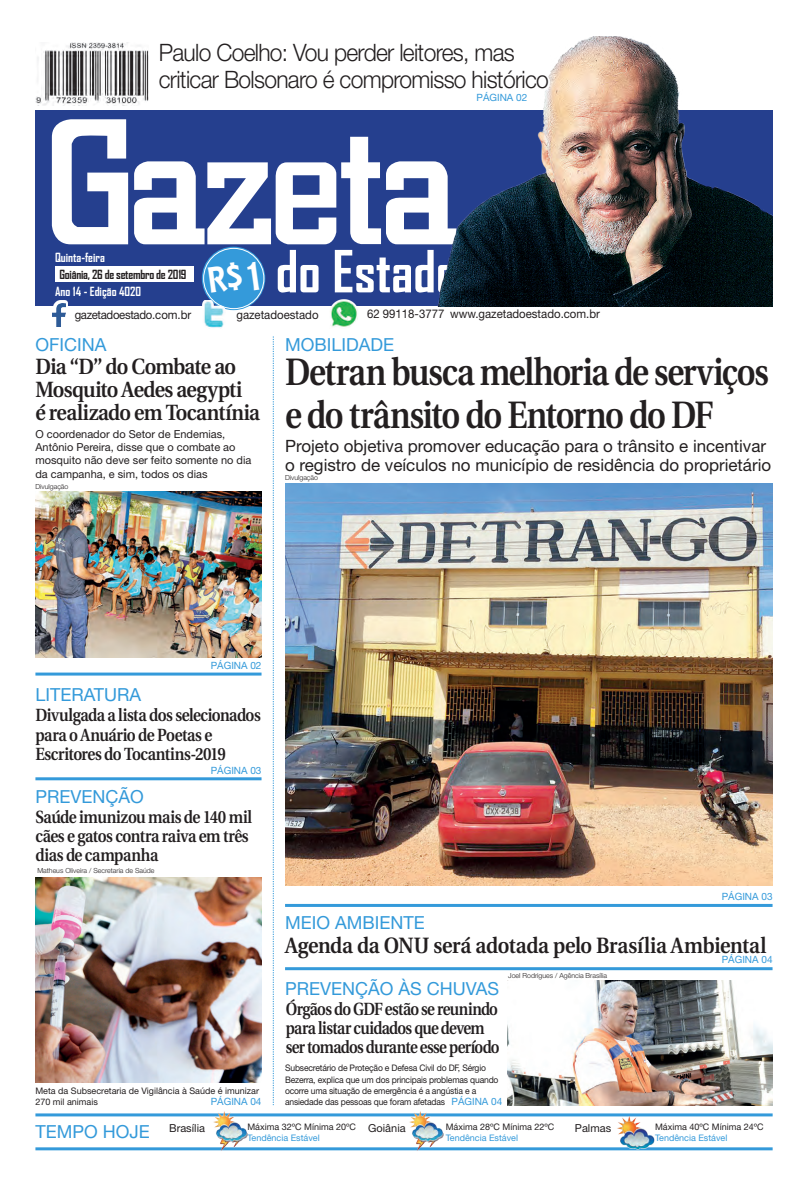
<style>
.page{position:relative;width:808px;height:1191px;background:#fff}
.page>*{position:absolute;margin:0;border:0;box-sizing:border-box;transform-origin:0 0}
.t1{font:700 55.6px "Agency FB";color:#fff}
.Manchete{font:600 38.1px/43px "Utopia";letter-spacing:-.04em;color:#231f20;scale:.85 1}
.t2{font:300 24px/27px "Helvetica Neue";letter-spacing:-.03em;color:#231f20;scale:.95 1}
.Manchete-2{font:600 22.1px "Utopia";letter-spacing:-.015em;color:#231f20;scale:.91 1}
.Manchete-3{font:600 22px/23px "Utopia";letter-spacing:-.035em;color:#231f20;scale:.91 1}
.Retranca{font:18px "Helvetica Neue";color:#349ada}
.Manchete-4{font:600 17.6px/19px "Utopia";letter-spacing:-.035em;color:#231f20;scale:.87 1}
.Manchete-5{font:600 17.6px/19px "Utopia";letter-spacing:-.035em;color:#231f20;scale:.85 1}
.Legenda{font:17px/20px "Helvetica Neue";color:#231f20}
.t3{font:700 12.1px "Agency FB";color:#fff}
.t4{font:700 12.1px "Agency FB";letter-spacing:-.02em;color:#231f20}
.t5{font:12px "Helvetica Neue";color:#231f20;scale:.95 1}
.t6{font:12px "Helvetica Neue";letter-spacing:-.03em;color:#231f20;scale:.95 1}
.Legenda-2{font:11px/13.3px "Helvetica Neue";color:#231f20}
.Retranca-2{font:10px "Helvetica Neue";color:#349ada}
.Legenda-3{font:9px/11.3px "Helvetica Neue";letter-spacing:-.02em;color:#231f20;scale:.95 1}
.Legenda-4{font:9px/11.3px "Helvetica Neue";color:#231f20}
.Legenda-5{font:9px "Helvetica Neue";color:#349ada}
.Crédito_Fotógrafo{font:300 7px "Helvetica Neue";color:#231f20}
</style>
<div class="page">
<div style="left:35px;top:110px;width:737px;height:196px;background:#253f8e"></div>
<svg style="left:52px;top:119px;width:76px;height:125px"></svg>
<svg style="left:134px;top:137px;width:269px;height:107px"></svg>
<div style="left:55px;top:266px;width:138px;height:15px;background:#fff"></div>
<svg style="left:202px;top:247px;width:63px;height:63px"></svg>
<div style="left:203px;top:248px;width:61px;height:61px;border:1px solid #fff;border-radius:50%"></div>
<svg style="left:55px;top:300px;width:13px;height:27px"></svg>
<img style="left:52px;top:303px;width:13px;height:23px">
<img style="left:403px;top:37px;width:369px;height:269px">
<div style="left:158px;top:42px;width:391px;height:52px;background:#fff"></div>
<img style="left:202px;top:300px;width:23px;height:29px">
<img style="left:330px;top:299px;width:28px;height:28px">
<svg style="left:273px;top:336px;width:1px;height:769px"></svg>
<img style="left:35px;top:43px;width:113px;height:63px">
<hr style="left:35px;top:1113px;width:738px;height:3px;background:#349ada">
<hr style="left:35px;top:1147px;width:738px;height:3px;background:#349ada">
<img style="left:617px;top:1116px;width:37px;height:33px">
<hr style="left:35px;top:672px;width:226px;height:3px;background:#349ada">
<hr style="left:285px;top:904px;width:487px;height:3px;background:#349ada">
<hr style="left:285px;top:967px;width:487px;height:3px;background:#349ada">
<div style="left:476px;top:90px;width:52px;height:12px;background:#fff"></div>
<hr style="left:35px;top:777px;width:226px;height:3px;background:#349ada">
<img style="left:213px;top:1111px;width:34px;height:40px">
<img style="left:408px;top:1111px;width:35px;height:40px">
<img style="left:36px;top:491px;width:225px;height:167px">
<img style="left:35px;top:877px;width:226px;height:205px">
<img style="left:507px;top:980px;width:265px;height:125px">
<img style="left:285px;top:483px;width:487px;height:402px">
<div style="left:208px;top:262px;width:51px;height:31px;background:#349ada"></div>
<p class="t2" style="left:159px;top:39px;width:412px">Paulo Coelho: Vou perder leitores, mas criticar Bolsonaro é compromisso histórico</p>
<p class="Retranca-2" style="left:477px;top:91px;width:52px">PÁGINA 02</p>
<p class="t3" style="left:55px;top:250px;width:51px">Quinta-feira</p>
<p class="t4" style="left:59px;top:267px;width:129px">Goiânia, 26 de setembro de 2019</p>
<p class="t3" style="left:55px;top:283px;width:88px">Ano 14 - Edição 4020</p>
<p class="t1" style="left:276px;top:237px;width:184px">do Estado</p>
<p class="t6" style="left:75px;top:307px;width:124px">gazetadoestado.com.br</p>
<p class="t5" style="left:236px;top:308px;width:88px">gazetadoestado</p>
<p class="t5" style="left:367px;top:307px;width:83px">62 99118-3777</p>
<p class="t5" style="left:450px;top:307px;width:159px">www.gazetadoestado.com.br</p>
<p class="Retranca" style="left:35px;top:333px;width:72px">OFICINA</p>
<p class="Retranca" style="left:285px;top:333px;width:111px">MOBILIDADE</p>
<p class="Manchete-3" style="left:35px;top:355px;width:229px">Dia “D” do Combate ao<br>Mosquito Aedes aegypti</p>
<p class="Manchete-3" style="left:35px;top:401px;width:248px">é realizado em Tocantínia</p>
<p class="Legenda-2" style="left:35px;top:427px;width:217px">O coordenador do Setor de Endemias, Antônio Pereira, disse que o combate ao mosquito não deve ser feito somente no dia da campanha, e sim, todos os dias</p>
<p class="Crédito_Fotógrafo" style="left:35px;top:482px;width:35px">Divulgação</p>
<p class="Manchete" style="left:285px;top:351px;width:571px">Detran busca melhoria de serviços e do trânsito do Entorno do DF</p>
<p class="Legenda" style="left:285px;top:435px;width:488px">Projeto objetiva promover educação para o trânsito e incentivar o registro de veículos no município de residência do proprietário</p>
<p class="Crédito_Fotógrafo" style="left:285px;top:473px;width:35px">Divulgação</p>
<p class="Retranca" style="left:35px;top:684px;width:107px">LITERATURA</p>
<p class="Retranca-2" style="left:211px;top:659px;width:52px">PÁGINA 02</p>
<p class="Manchete-4" style="left:35px;top:706px;width:261px">Divulgada a lista dos selecionados para o Anuário de Poetas e<br>Escritores do Tocantins-2019</p>
<p class="Retranca" style="left:35px;top:785px;width:110px">PREVENÇÃO</p>
<p class="Retranca-2" style="left:211px;top:764px;width:52px">PÁGINA 03</p>
<p class="Manchete-4" style="left:35px;top:808px;width:251px">Saúde imunizou mais de 140 mil cães e gatos contra raiva em três dias de campanha</p>
<p class="Crédito_Fotógrafo" style="left:37px;top:866px;width:119px">Matheus Oliveira / Secretaria de Saúde</p>
<p class="Legenda-4" style="left:35px;top:1084px;width:225px">Meta da Subsecretaria de Vigilância à Saúde é imunizar<br>270 mil animais</p>
<p class="Retranca-2" style="left:211px;top:1095px;width:52px">PÁGINA 04</p>
<p class="Retranca" style="left:285px;top:911px;width:141px">MEIO AMBIENTE</p>
<p class="Retranca-2" style="left:722px;top:890px;width:52px">PÁGINA 03</p>
<p class="Manchete-2" style="left:285px;top:932px;width:530px">Agenda da ONU será adotada pelo Brasília Ambiental</p>
<p class="Retranca-2" style="left:722px;top:953px;width:52px">PÁGINA 04</p>
<p class="Retranca" style="left:285px;top:977px;width:216px">PREVENÇÃO ÀS CHUVAS</p>
<p class="Manchete-5" style="left:286px;top:1000px;width:253px">Órgãos do GDF estão se reunindo para listar cuidados que devem ser tomados durante esse período</p>
<p class="Crédito_Fotógrafo" style="left:508px;top:971px;width:100px">Joel Rodrigues / Agência Brasília</p>
<p class="Legenda-3" style="left:285px;top:1062px;width:226px">Subsecretário de Proteção e Defesa Civil do DF, Sérgio Bezerra, explica que um dos principais problemas quando ocorre uma situação de emergência é a angústia e a ansiedade das pessoas que foram afetadas</p>
<p class="Retranca-2" style="left:452px;top:1095px;width:52px">PÁGINA 04</p>
<p class="Retranca" style="left:35px;top:1120px;width:116px">TEMPO HOJE</p>
<p class="Legenda-2" style="left:169px;top:1121px;width:37px">Brasília</p>
<p class="Legenda-4" style="left:247px;top:1121px;width:110px">Máxima 32ºC Mínima 20ºC</p>
<p class="Legenda-2" style="left:368px;top:1121px;width:39px">Goiânia</p>
<p class="Legenda-2" style="left:575px;top:1121px;width:38px">Palmas</p>
<p class="Legenda-5" style="left:247px;top:1132px;width:74px">Tendência Estável</p>
<p class="Legenda-4" style="left:446px;top:1121px;width:110px">Máxima 28ºC Mínima 22ºC</p>
<p class="Legenda-5" style="left:446px;top:1132px;width:74px">Tendência Estável</p>
<p class="Legenda-4" style="left:655px;top:1121px;width:110px">Máxima 40ºC Mínima 24ºC</p>
<p class="Legenda-5" style="left:655px;top:1132px;width:74px">Tendência Estável</p>
</div>
